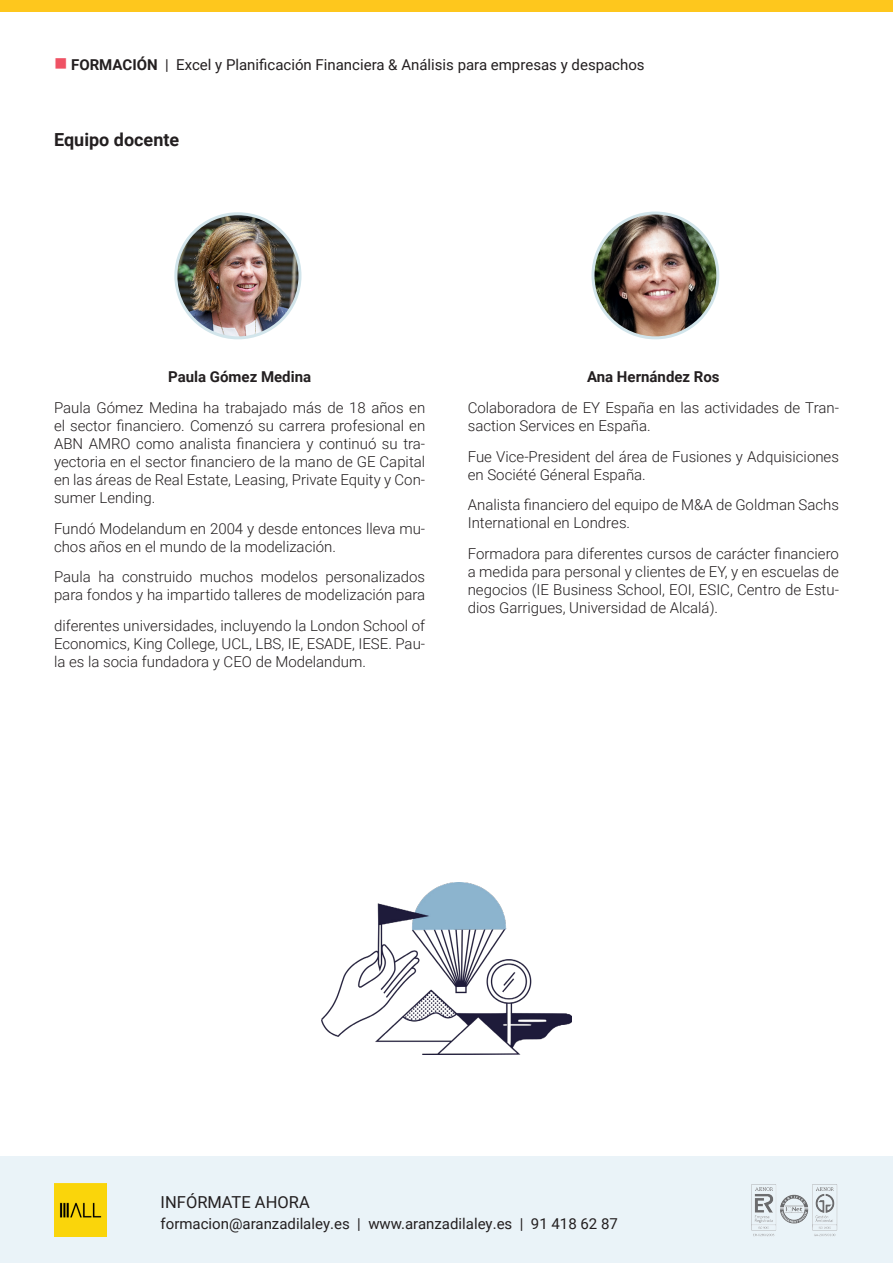
<style>
.page{position:relative;width:893px;height:1263px;background:#fff}
.page>*{position:absolute;margin:0;border:0;box-sizing:border-box;transform-origin:0 0}
.t1{font:700 18px "Roboto";color:#231f20}
.t2{font:16.5px "Roboto";color:#231f20}
.t3{font:300 15px/18px "Roboto";color:#231f20}
.t4{font:15px "Roboto";color:#231f20}
.t5{font:700 15px "Roboto";color:#231f20}
.s1{color:#ef5264}
.s2{font-weight:700}
</style>
<div class="page">
<div style="left:0;top:1157px;width:893px;height:106px;background:#eaf3f8"></div>
<div style="left:1px;top:0;width:892px;height:11px;background:#fec71d"></div>
<img style="left:54px;top:1184px;width:53px;height:52px">
<img style="left:751px;top:1184px;width:87px;height:53px">
<img style="left:593px;top:213px;width:125px;height:125px;border-radius:62px">
<div style="left:591px;top:212px;width:128px;height:127px;border:3px solid #d2e5eb;border-radius:50%"></div>
<img style="left:176px;top:214px;width:124px;height:124px;border-radius:62px">
<div style="left:174px;top:212px;width:127px;height:127px;border:3px solid #d2e5eb;border-radius:50%"></div>
<img style="left:322px;top:882px;width:249px;height:172px">
<p class="t4" style="left:54px;top:54px;width:592px"><span class="s1">■</span> <span class="s2">FORMACIÓN</span> | Excel y Planificación Financiera &amp; Análisis para empresas y despachos</p>
<p class="t1" style="left:54px;top:127px;width:127px">Equipo docente</p>
<p class="t5" style="left:168px;top:366px;width:145px">Paula Gómez Medina</p>
<p class="t3" style="left:54px;top:398px;width:373px;text-align:justify">Paula Gómez Medina ha trabajado más de 18 años en el sector financiero. Comenzó su carrera profesional en ABN AMRO como analista financiera y continuó su tra&shy;yectoria en el sector financiero de la mano de GE Capital en las áreas de Real Estate, Leasing, Private Equity y Con&shy;sumer Lending.</p>
<p class="t3" style="left:54px;top:519px;width:373px">Fundó Modelandum en 2004 y desde entonces lleva mu&shy;chos años en el mundo de la modelización.</p>
<p class="t3" style="left:54px;top:567px;width:373px">Paula ha construido muchos modelos personalizados para fondos y ha impartido talleres de modelización para</p>
<p class="t3" style="left:54px;top:616px;width:373px;text-align:justify">diferentes universidades, incluyendo la London School of Economics, King College, UCL, LBS, IE, ESADE, IESE. Pau&shy;la es la socia fundadora y CEO de Modelandum.</p>
<p class="t5" style="left:587px;top:366px;width:134px">Ana Hernández Ros</p>
<p class="t3" style="left:468px;top:398px;width:373px">Colaboradora de EY España en las actividades de Tran&shy;saction Services en España.</p>
<p class="t3" style="left:468px;top:447px;width:373px">Fue Vice-President del área de Fusiones y Adquisiciones en Société Géneral España.</p>
<p class="t3" style="left:468px;top:495px;width:373px">Analista financiero del equipo de M&amp;A de Goldman Sachs<br>International en Londres.</p>
<p class="t3" style="left:468px;top:544px;width:373px;text-align:justify">Formadora para diferentes cursos de carácter financiero a medida para personal y clientes de EY, y en escuelas de negocios (IE Business School, EOI, ESIC, Centro de Estu&shy;dios Garrigues, Universidad de Alcalá).</p>
<p class="t2" style="left:161px;top:1190px;width:151px">INFÓRMATE AHORA</p>
<p class="t4" style="left:161px;top:1213px;width:459px">formacion@aranzadilaley.es | www.aranzadilaley.es | 91 418 62 87</p>
</div>
